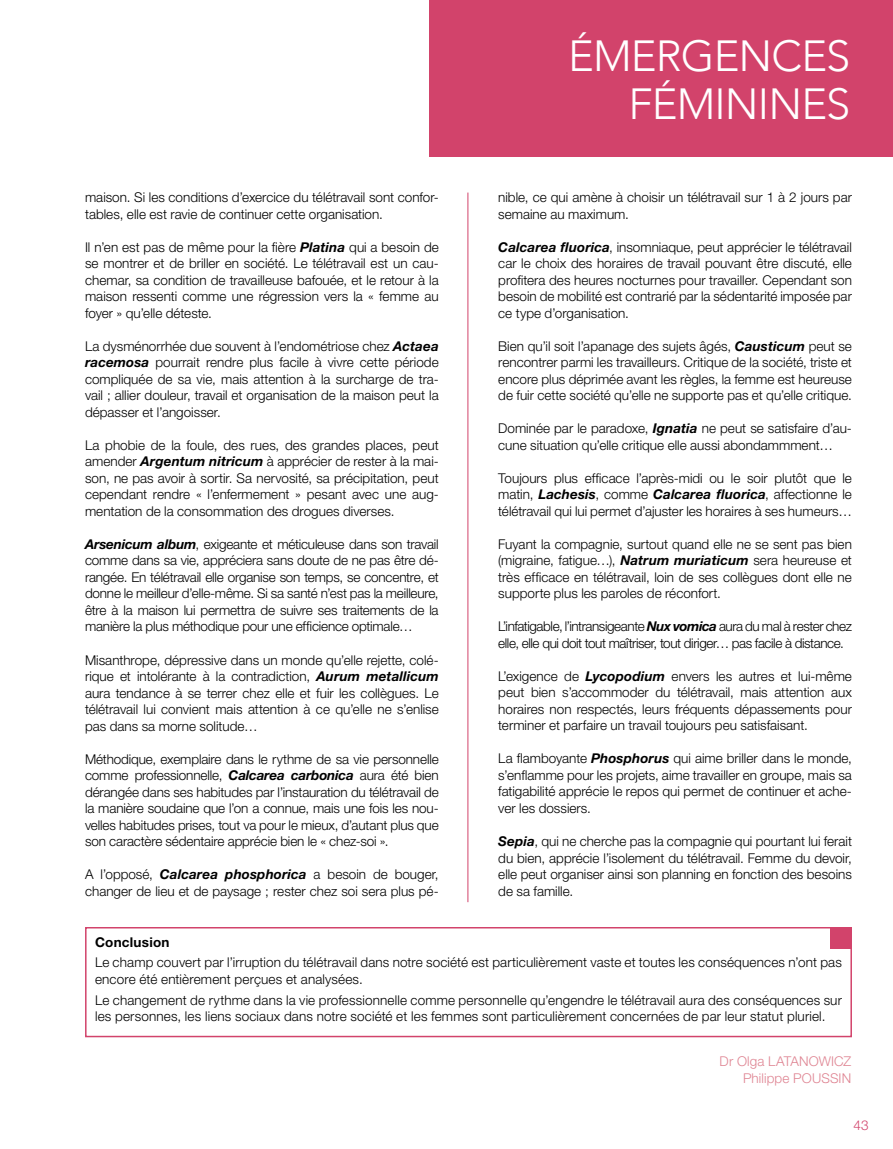
<style>
.page{position:relative;width:893px;height:1149px;background:#fff}
.page>*{position:absolute;margin:0;border:0;box-sizing:border-box;transform-origin:0 0}
.t1{font:300 43.5px/48px "Avenir";letter-spacing:-.02em;color:#fff;text-align:right}
.t2{font:300 13.5px/16.5px "Helvetica Neue LT Std";color:#000;text-align:justify}
.t3{font:300 13.5px/16.5px "Helvetica Neue LT Std";letter-spacing:-.03em;color:#000}
.t4{font:300 13.5px/16.5px "Helvetica Neue LT Std";letter-spacing:.01em;color:#df8593}
.t5{font:700 13.5px "Helvetica Neue LT Std";letter-spacing:.02em;color:#000}
.t6{font:300 13.5px "Helvetica Neue LT Std";color:#d2436b}
.s1{font-weight:700;font-style:italic}
</style>
<div class="page">
<div style="left:429px;top:0;width:464px;height:156px;background:#d2436b"></div>
<div style="left:85px;top:926px;width:767px;height:110px;border:2px solid #d2436b"></div>
<div style="left:831px;top:926px;width:21px;height:21px;background:#d2436b"></div>
<hr style="left:468px;top:192px;width:1px;height:709px;background:#d2436b">
<p class="t2" style="left:85px;top:189px;width:355px">maison. Si les conditions d’exercice du télétravail sont confor&shy;tables, elle est ravie de continuer cette organisation.</p>
<p class="t2" style="left:85px;top:238px;width:355px">Il n’en est pas de même pour la fière <span class="s1">Platina</span> qui a besoin de se montrer et de briller en société. Le télétravail est un cau&shy;chemar, sa condition de travailleuse bafouée, et le retour à la maison ressenti comme une régression vers la « femme au foyer » qu’elle déteste.</p>
<p class="t2" style="left:85px;top:337px;width:355px">La dysménorrhée due souvent à l’endométriose chez <span class="s1">Actaea racemosa</span> pourrait rendre plus facile à vivre cette période compliquée de sa vie, mais attention à la surcharge de tra&shy;vail ; allier douleur, travail et organisation de la maison peut la dépasser et l’angoisser.</p>
<p class="t2" style="left:85px;top:436px;width:355px">La phobie de la foule, des rues, des grandes places, peut amender <span class="s1">Argentum nitricum</span> à apprécier de rester à la mai&shy;son, ne pas avoir à sortir. Sa nervosité, sa précipitation, peut cependant rendre « l’enfermement » pesant avec une aug&shy;mentation de la consommation des drogues diverses.</p>
<p class="t2" style="left:85px;top:535px;width:355px"><span class="s1">Arsenicum album</span>, exigeante et méticuleuse dans son travail comme dans sa vie, appréciera sans doute de ne pas être dé&shy;rangée. En télétravail elle organise son temps, se concentre, et donne le meilleur d’elle-même. Si sa santé n’est pas la meilleure, être à la maison lui permettra de suivre ses traitements de la manière la plus méthodique pour une efficience optimale…</p>
<p class="t2" style="left:85px;top:651px;width:355px">Misanthrope, dépressive dans un monde qu’elle rejette, colé&shy;rique et intolérante à la contradiction, <span class="s1">Aurum metallicum </span>aura tendance à se terrer chez elle et fuir les collègues. Le télétravail lui convient mais attention à ce qu’elle ne s’enlise pas dans sa morne solitude…</p>
<p class="t2" style="left:85px;top:750px;width:355px">Méthodique, exemplaire dans le rythme de sa vie personnelle comme professionnelle, <span class="s1">Calcarea carbonica</span> aura été bien dérangée dans ses habitudes par l’instauration du télétravail de la manière soudaine que l’on a connue, mais une fois les nou&shy;velles habitudes prises, tout va pour le mieux, d’autant plus que son caractère sédentaire apprécie bien le « chez-soi ».</p>
<p class="t2" style="left:85px;top:865px;width:355px">A l’opposé, <span class="s1">Calcarea phosphorica</span> a besoin de bouger, changer de lieu et de paysage ; rester chez soi sera plus pé-</p>
<h1 class="t1" style="left:568px;top:32px;width:284px">ÉMERGENCES<br>FÉMININES</h1>
<p class="t2" style="left:498px;top:189px;width:355px">nible, ce qui amène à choisir un télétravail sur 1 à 2 jours par semaine au maximum.</p>
<p class="t2" style="left:498px;top:238px;width:355px"><span class="s1">Calcarea fluorica</span>, insomniaque, peut apprécier le télétravail car le choix des horaires de travail pouvant être discuté, elle profitera des heures nocturnes pour travailler. Cependant son besoin de mobilité est contrarié par la sédentarité imposée par ce type d’organisation.</p>
<p class="t2" style="left:498px;top:337px;width:355px">Bien qu’il soit l’apanage des sujets âgés, <span class="s1">Causticum</span> peut se rencontrer parmi les travailleurs. Critique de la société, triste et encore plus déprimée avant les règles, la femme est heureuse de fuir cette société qu’elle ne supporte pas et qu’elle critique.</p>
<p class="t2" style="left:498px;top:420px;width:355px">Dominée par le paradoxe, <span class="s1">Ignatia</span> ne peut se satisfaire d’au&shy;cune situation qu’elle critique elle aussi abondammment…</p>
<p class="t2" style="left:498px;top:469px;width:355px">Toujours plus efficace l’après-midi ou le soir plutôt que le matin, <span class="s1">Lachesis</span>, comme <span class="s1">Calcarea fluorica</span>, affectionne le télétravail qui lui permet d’ajuster les horaires à ses humeurs…</p>
<p class="t2" style="left:498px;top:535px;width:355px">Fuyant la compagnie, surtout quand elle ne se sent pas bien (migraine, fatigue…), <span class="s1">Natrum muriaticum</span> sera heureuse et très efficace en télétravail, loin de ses collègues dont elle ne supporte plus les paroles de réconfort.</p>
<p class="t3" style="left:498px;top:618px;width:355px">L’infatigable, l’intransigeante <span class="s1">Nux vomica</span> aura du mal à rester chez elle, elle qui doit tout maîtriser, tout diriger… pas facile à distance.</p>
<p class="t2" style="left:498px;top:667px;width:355px">L’exigence de <span class="s1">Lycopodium</span> envers les autres et lui-même peut bien s’accommoder du télétravail, mais attention aux horaires non respectés, leurs fréquents dépassements pour terminer et parfaire un travail toujours peu satisfaisant.</p>
<p class="t2" style="left:498px;top:749px;width:355px">La flamboyante <span class="s1">Phosphorus</span> qui aime briller dans le monde, s’enflamme pour les projets, aime travailler en groupe, mais sa fatigabilité apprécie le repos qui permet de continuer et ache&shy;ver les dossiers.</p>
<p class="t2" style="left:498px;top:832px;width:355px"><span class="s1">Sepia</span>, qui ne cherche pas la compagnie qui pourtant lui ferait du bien, apprécie l’isolement du télétravail. Femme du devoir, elle peut organiser ainsi son planning en fonction des besoins de sa famille.</p>
<p class="t5" style="left:95px;top:933px;width:76px">Conclusion</p>
<p class="t2" style="left:95px;top:953px;width:748px">Le champ couvert par l’irruption du télétravail dans notre société est particulièrement vaste et toutes les conséquences n’ont pas encore été entièrement perçues et analysées.</p>
<p class="t2" style="left:95px;top:991px;width:748px">Le changement de rythme dans la vie professionnelle comme personnelle qu’engendre le télétravail aura des conséquences sur les personnes, les liens sociaux dans notre société et les femmes sont particulièrement concernées de par leur statut pluriel.</p>
<p class="t4" style="left:743px;top:1052px;width:110px;text-indent:-23px">Dr Olga Latanowicz<br>Philippe POUSSIN</p>
<p class="t6" style="left:854px;top:1116px;width:17px">43</p>
</div>
